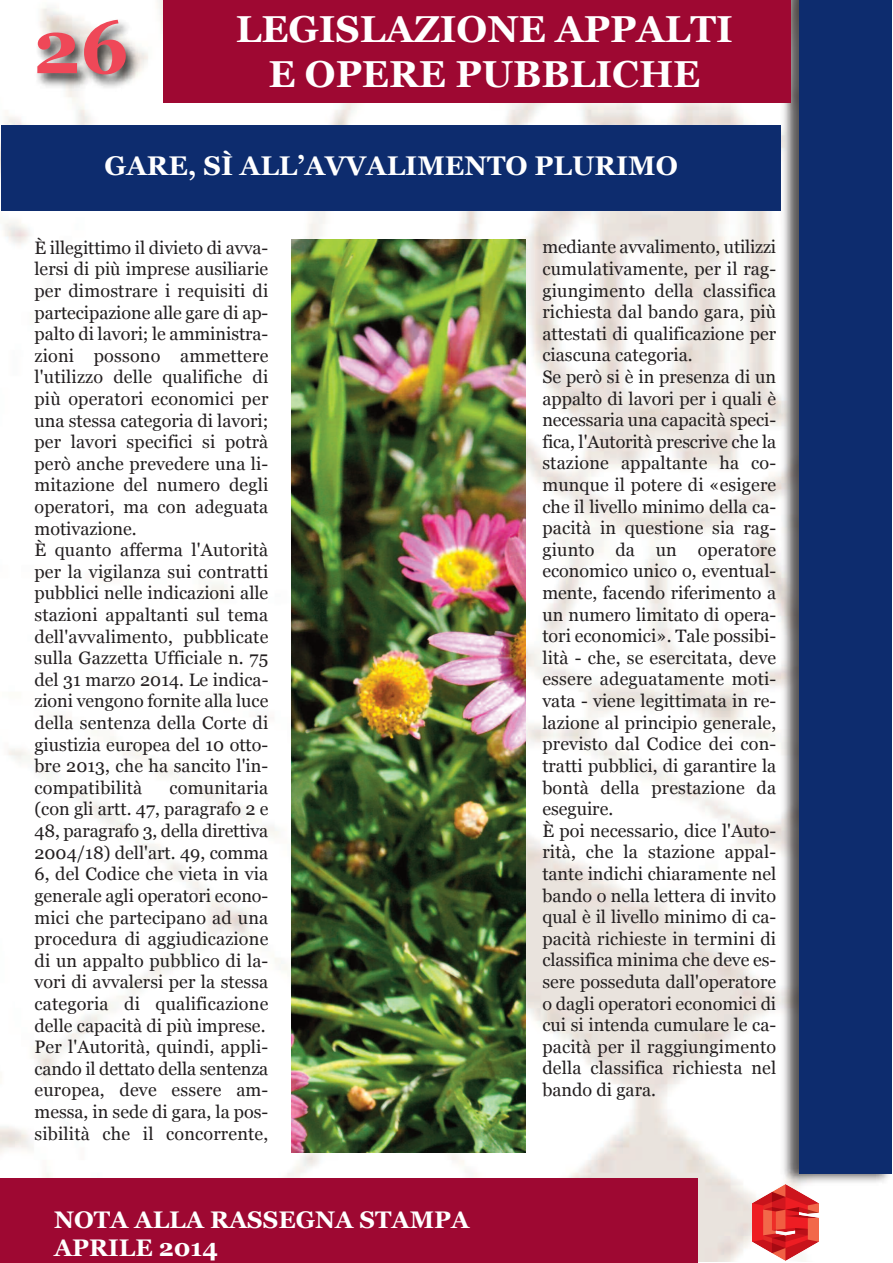
<style>
.page{position:relative;width:893px;height:1263px;background:#fff}
.page>*{position:absolute;margin:0;border:0;box-sizing:border-box;transform-origin:0 0}
.t1{font:700 75px "Georgia";color:#ef4858}
.t2{font:700 37.5px/45px "Georgia";color:#fff;text-align:center}
.t3{font:700 27px "Georgia";color:#fff}
.t4{font:700 24px/28.8px "Georgia";color:#fff}
.t5{font:18px/21.6px "Georgia";letter-spacing:.005em;color:#231f20}
</style>
<div class="page">
<img style="left:0;top:103px;width:819px;height:1158px">
<img style="left:0;top:0;width:187px;height:125px">
<div style="left:0;top:1178px;width:697px;height:85px;background:#9e0832"></div>
<img style="left:752px;top:1184px;width:66px;height:77px">
<img style="left:777px;top:0;width:115px;height:1188px">
<div style="left:799px;top:0;width:93px;height:1173px;background:#0d2c6e"></div>
<div style="left:164px;top:0;width:627px;height:103px;background:#9e0832"></div>
<img style="left:291px;top:240px;width:234px;height:913px">
<div style="left:2px;top:125px;width:779px;height:85px;background:#0d2c6e"></div>
<h1 class="t1" style="left:33px;top:4px;width:97px">26</h1>
<h2 class="t2" style="left:236px;top:7px;width:499px">LEGISLAZIONE APPALTI<br>E OPERE PUBBLICHE</h2>
<h3 class="t3" style="left:105px;top:150px;width:575px">GARE, SÌ ALL’AVVALIMENTO PLURIMO</h3>
<p class="t5" style="left:34px;top:237px;width:235px">È illegittimo il divieto di avva&shy;lersi di più imprese ausiliarie per dimostrare i requisiti di partecipazione alle gare di ap&shy;palto di lavori; le amministra&shy;zioni possono ammettere l'utilizzo delle qualifiche di più operatori economici per una stessa categoria di lavori; per lavori specifici si potrà però anche prevedere una li&shy;mitazione del numero degli operatori, ma con adeguata motivazione.<br>È quanto afferma l'Autorità per la vigilanza sui contratti pubblici nelle indicazioni alle stazioni appaltanti sul tema dell'avvalimento, pubblicate sulla Gazzetta Ufficiale n. 75 del 31 marzo 2014. Le indica&shy;zioni vengono fornite alla luce della sentenza della Corte di giustizia europea del 10 otto&shy;bre 2013, che ha sancito l'in&shy;compatibilità</p>
<p class="t5" style="left:34px;top:777px;width:235px;text-indent:135px">comunitaria (con gli artt. 47, paragrafo 2 e<br>48, paragrafo 3, della direttiva<br>2004/18) dell'art. 49, comma<br>6, del Codice che vieta in via generale agli operatori econo&shy;mici che partecipano ad una procedura di aggiudicazione di un appalto pubblico di la&shy;vori di avvalersi per la stessa categoria di qualificazione delle capacità di più imprese.<br>Per l'Autorità, quindi, appli&shy;cando il dettato della sentenza europea, deve essere am&shy;messa, in sede di gara, la pos&shy;sibilità che il concorrente,</p>
<h3 class="t4" style="left:54px;top:1205px;width:417px">NOTA ALLA RASSEGNA STAMPA<br>APRILE 2014</h3>
<p class="t5" style="left:542px;top:236px;width:235px">mediante avvalimento, utilizzi cumulativamente, per il rag&shy;giungimento della classifica richiesta dal bando gara, più attestati di qualificazione per ciascuna categoria.<br>Se però si è in presenza di un appalto di lavori per i quali è necessaria una capacità speci&shy;fica, l'Autorità prescrive che la stazione appaltante ha co&shy;munque il potere di «esigere che il livello minimo della ca&shy;pacità in questione sia rag&shy;giunto da un operatore economico unico o, eventual&shy;mente, facendo riferimento a un numero limitato di opera&shy;tori economici». Tale possibi&shy;lità - che, se esercitata, deve essere adeguatamente moti&shy;vata - viene legittimata in re&shy;lazione al principio generale, previsto dal Codice dei con&shy;tratti pubblici, di garantire la bontà della prestazione da eseguire.<br>È poi necessario, dice l'Auto&shy;rità, che la stazione appal&shy;tante indichi chiaramente nel bando o nella lettera di invito qual è il livello minimo di ca&shy;pacità richieste in termini di classifica minima che deve es&shy;sere posseduta dall'operatore o dagli operatori economici di cui si intenda cumulare le ca&shy;pacità per il raggiungimento della classifica richiesta nel bando di gara.</p>
</div>
